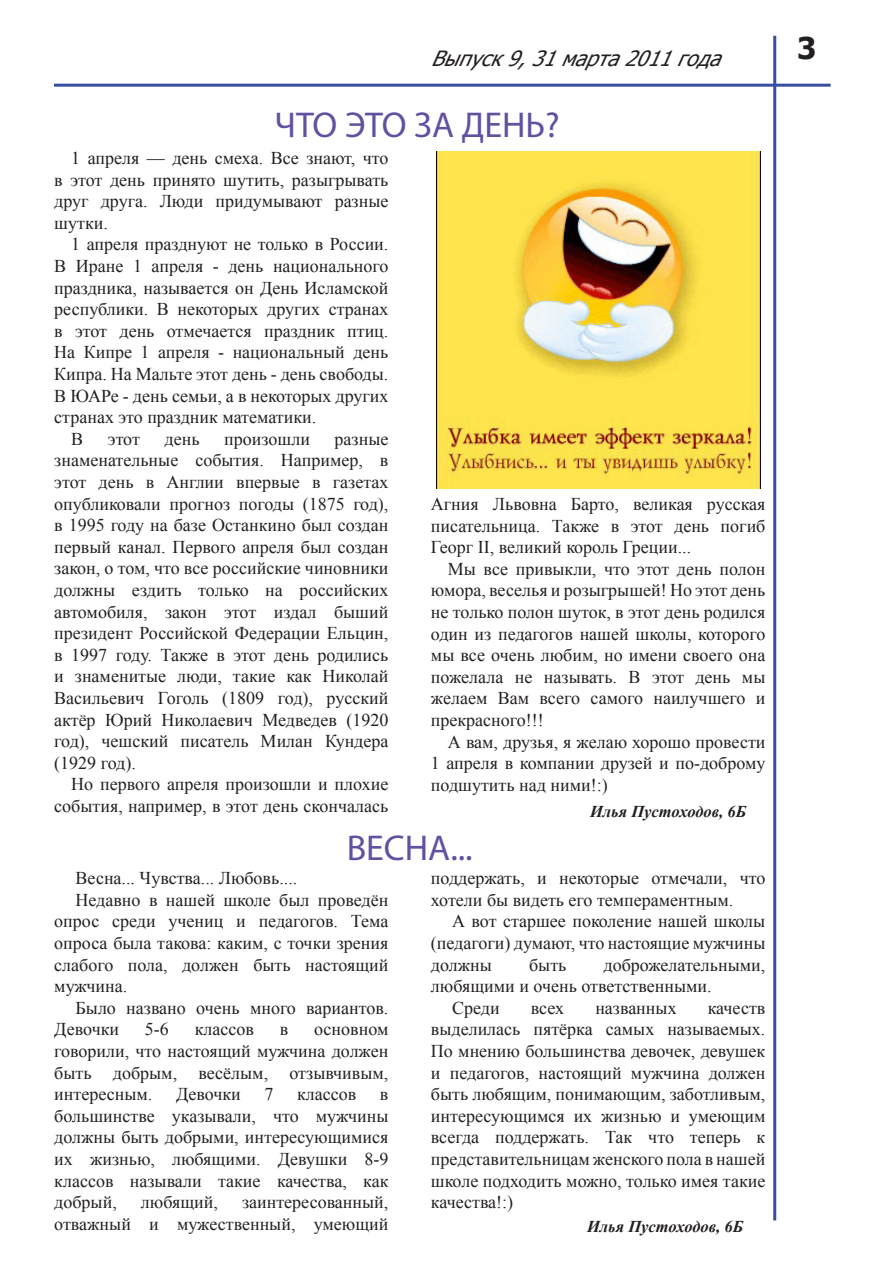
<style>
.page{position:relative;width:893px;height:1263px;background:#fff}
.page>*{position:absolute;margin:0;border:0;box-sizing:border-box;transform-origin:0 0}
.t1{font:36px "Myriad Pro";color:#6350a1}
.t2{font:700 30px "Tahoma";color:#231f20}
.t3{font:italic 21px "Tahoma";color:#231f20}
.t4{font:18px/21.6px "Times New Roman";color:#231f20;text-align:justify}
.t5{font:italic 700 16.5px "Times New Roman";color:#231f20}
</style>
<div class="page">
<hr style="left:773px;top:36px;width:3px;height:1184px;background:#374fa2">
<hr style="left:54px;top:84px;width:777px;height:3px;background:#374fa2">
<img style="left:436px;top:151px;width:324px;height:338px">
<p class="t3" style="left:431px;top:44px;width:302px">Выпуск9,31марта2011года</p>
<p class="t1" style="left:274px;top:103px;width:287px">ЧТО ЭТО ЗА ДЕНЬ?</p>
<p class="t4" style="left:54px;top:147px;width:336px;text-indent:17px">1 апреля — день смеха. Все знают, что в этот день принято шутить, разыгрывать друг друга. Люди придумывают разные шутки.</p>
<p class="t4" style="left:54px;top:233px;width:336px;text-indent:17px">1 апреля празднуют не только в России.<br>В Иране 1 апреля - день национального праздника, называется он День Исламской республики. В некоторых других странах в этот день отмечается праздник птиц.<br>На Кипре 1 апреля - национальный день Кипра. На Мальте этот день - день свободы.<br>В ЮАРе - день семьи, а в некоторых других странах это праздник математики.</p>
<p class="t4" style="left:71px;top:428px;width:14px">В</p>
<p class="t4" style="left:108px;top:428px;width:33px">этот</p>
<p class="t4" style="left:165px;top:428px;width:36px">день</p>
<p class="t4" style="left:224px;top:428px;width:87px">произошли</p>
<p class="t4" style="left:54px;top:428px;width:336px;text-indent:280px">разные знаменательные события. Например, в этот день в Англии впервые в газетах опубликовали прогноз погоды (1875 год), в 1995 году на базе Останкино был создан первый канал. Первого апреля был создан закон, о том, что все российские чиновники должны ездить только на российских автомобиля, закон этот издал быший президент Российской Федерации Ельцин, в 1997 году. Также в этот день родились и знаменитые люди, такие как Николай Васильевич Гоголь (1809 год), русский актёр Юрий Николаевич Медведев (1920 год), чешский писатель Милан Кундера (1929 год).</p>
<p class="t4" style="left:54px;top:773px;width:336px;text-align:right">Но первого апреля произошли и плохие события, например, в этот день скончалась</p>
<p class="t4" style="left:431px;top:493px;width:336px">Агния Львовна Барто, великая русская писательница. Также в этот день погиб Георг II, великий король Греции...</p>
<p class="t4" style="left:431px;top:558px;width:336px;text-indent:17px">Мы все привыкли, что этот день полон юмора, веселья и розыгрышей! Но этот день не только полон шуток, в этот день родился один из педагогов нашей школы, которого мы все очень любим, но имени своего она пожелала не называть. В этот день мы желаем Вам всего самого наилучшего и прекрасного!!!</p>
<p class="t4" style="left:431px;top:730px;width:336px;text-indent:17px">А вам, друзья, я желаю хорошо провести 1 апреля в компании друзей и по-доброму подшутить над ними!:)</p>
<p class="t5" style="left:590px;top:800px;width:158px">Илья Пустоходов, 6Б</p>
<p class="t1" style="left:347px;top:826px;width:127px">ВЕСНА...</p>
<p class="t4" style="left:76px;top:867px;width:223px">Весна... Чувства... Любовь....</p>
<p class="t4" style="left:54px;top:889px;width:336px;text-indent:21px">Недавно в нашей школе был проведён опрос среди учениц и педагогов. Тема опроса была такова: каким, с точки зрения слабого пола, должен быть настоящий мужчина.</p>
<p class="t4" style="left:54px;top:997px;width:336px;text-indent:21px">Было названо очень много вариантов.<br>Девочки</p>
<p class="t4" style="left:145px;top:1018px;width:25px">5-6</p>
<p class="t4" style="left:195px;top:1018px;width:61px">классов</p>
<p class="t4" style="left:280px;top:1018px;width:10px">в</p>
<p class="t4" style="left:54px;top:1018px;width:336px;text-indent:260px">основном говорили, что настоящий мужчина должен быть добрым, весёлым, отзывчивым, интересным.</p>
<p class="t4" style="left:176px;top:1083px;width:66px">Девочки</p>
<p class="t4" style="left:264px;top:1083px;width:10px">7</p>
<p class="t4" style="left:297px;top:1083px;width:61px">классов</p>
<p class="t4" style="left:54px;top:1083px;width:336px;text-indent:326px">в большинстве указывали, что мужчины должны быть добрыми, интересующимися их жизнью, любящими. Девушки 8-9 классов называли такие качества, как добрый,</p>
<p class="t4" style="left:141px;top:1191px;width:79px">любящий,</p>
<p class="t4" style="left:54px;top:1191px;width:336px;text-align:right">заинтересованный,<br>отважный и мужественный, умеющий</p>
<p class="t4" style="left:431px;top:867px;width:336px">поддержать, и некоторые отмечали, что хотели бы видеть его темпераментным.</p>
<p class="t4" style="left:431px;top:910px;width:336px;text-indent:21px">А вот старшее поколение нашей школы (педагоги) думают, что настоящие мужчины должны</p>
<p class="t4" style="left:431px;top:953px;width:336px;text-indent:173px">доброжелательными, любящими и очень ответственными.</p>
<p class="t4" style="left:452px;top:997px;width:49px">Среди</p>
<p class="t4" style="left:531px;top:997px;width:35px">всех</p>
<p class="t4" style="left:595px;top:997px;width:83px">названных</p>
<p class="t4" style="left:529px;top:953px;width:39px">быть</p>
<p class="t4" style="left:431px;top:997px;width:336px;text-indent:277px">качеств выделилась пятёрка самых называемых.<br>По мнению большинства девочек, девушек и педагогов, настоящий мужчина должен быть любящим, понимающим, заботливым, интересующимся их жизнью и умеющим всегда поддержать. Так что теперь к представительницам женского пола в нашей школе подходить можно, только имея такие качества!:)</p>
<p class="t5" style="left:587px;top:1214px;width:158px">Илья Пустоходов, 6Б</p>
<p class="t2" style="left:797px;top:27px;width:21px">3</p>
</div>
